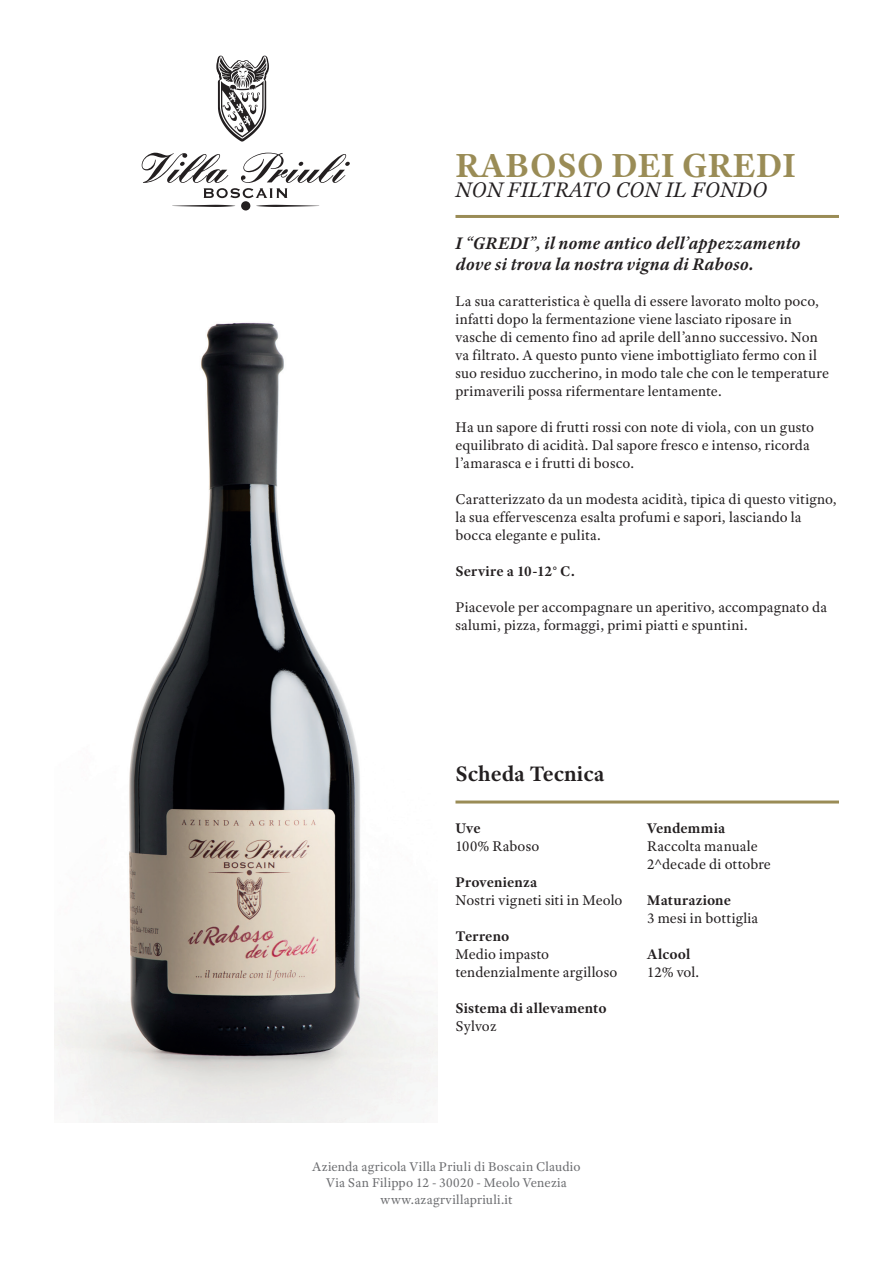
<style>
.page{position:relative;width:893px;height:1263px;background:#fff}
.page>*{position:absolute;margin:0;border:0;box-sizing:border-box;transform-origin:0 0}
.t1{font:700 36px "Adobe Text Pro";color:#9a8c56}
.t2{font:italic 22.5px "Adobe Text Pro";color:#231f20}
.t3{font:700 22.5px "Adobe Text Pro";color:#231f20}
.t4{font:italic 700 18px/21px "Adobe Text Pro";letter-spacing:.01em;color:#231f20}
.t5{font:15px/18px "Adobe Text Pro";letter-spacing:.005em;color:#231f20}
.t6{font:700 15px "Adobe Text Pro";letter-spacing:.005em;color:#231f20}
.t7{font:13.5px/16.5px "Adobe Text Pro";letter-spacing:.015em;color:#6c6d70;text-align:center}
</style>
<div class="page">
<svg style="left:142px;top:153px;width:208px;height:45px"></svg>
<div style="left:241px;top:201px;width:9px;height:9px;background:#231f20;border-radius:50%"></div>
<svg style="left:172px;top:205px;width:63px;height:2px"></svg>
<svg style="left:256px;top:205px;width:63px;height:2px"></svg>
<svg style="left:216px;top:55px;width:53px;height:87px"></svg>
<hr style="left:455px;top:215px;width:384px;height:3px;background:#9a8c56">
<hr style="left:455px;top:800px;width:384px;height:3px;background:#9a8c56">
<img style="left:54px;top:322px;width:383px;height:801px">
<h1 class="t1" style="left:455px;top:143px;width:342px">RABOSO DEI GREDI</h1>
<h2 class="t2" style="left:455px;top:176px;width:313px">NON FILTRATO CON IL FONDO</h2>
<p class="t4" style="left:455px;top:233px;width:347px">I “GREDI”, il nome antico dell’appezzamento dove si trova la nostra vigna di Raboso.</p>
<p class="t5" style="left:455px;top:292px;width:375px">La sua caratteristica è quella di essere lavorato molto poco, infatti dopo la fermentazione viene lasciato riposare in vasche di cemento fino ad aprile dell’anno successivo. Non va filtrato. A questo punto viene imbottigliato fermo con il suo residuo zuccherino, in modo tale che con le temperature primaverili possa rifermentare lentamente.</p>
<p class="t5" style="left:455px;top:418px;width:360px">Ha un sapore di frutti rossi con note di viola, con un gusto equilibrato di acidità. Dal sapore fresco e intenso, ricorda l’amarasca e i frutti di bosco.</p>
<p class="t5" style="left:455px;top:490px;width:383px">Caratterizzato da un modesta acidità, tipica di questo vitigno, la sua effervescenza esalta profumi e sapori, lasciando la bocca elegante e pulita.</p>
<p class="t6" style="left:455px;top:562px;width:121px">Servire a 10-12° C.</p>
<p class="t5" style="left:455px;top:598px;width:373px">Piacevole per accompagnare un aperitivo, accompagnato da salumi, pizza, formaggi, primi piatti e spuntini.</p>
<h2 class="t3" style="left:455px;top:760px;width:151px">Scheda Tecnica</h2>
<p class="t6" style="left:455px;top:818px;width:27px">Uve</p>
<p class="t5" style="left:455px;top:836px;width:85px">100% Raboso</p>
<p class="t6" style="left:455px;top:872px;width:83px">Provenienza</p>
<p class="t5" style="left:455px;top:890px;width:168px">Nostri vigneti siti in Meolo</p>
<p class="t6" style="left:455px;top:926px;width:55px">Terreno</p>
<p class="t5" style="left:455px;top:944px;width:163px">Medio impasto tendenzialmente argilloso</p>
<p class="t6" style="left:455px;top:998px;width:153px">Sistema di allevamento</p>
<p class="t5" style="left:455px;top:1016px;width:43px">Sylvoz</p>
<p class="t6" style="left:647px;top:818px;width:80px">Vendemmia</p>
<p class="t5" style="left:647px;top:836px;width:125px">Raccolta manuale<br>2^decade di ottobre</p>
<p class="t6" style="left:647px;top:890px;width:85px">Maturazione</p>
<p class="t5" style="left:647px;top:908px;width:113px">3 mesi in bottiglia</p>
<p class="t6" style="left:647px;top:944px;width:45px">Alcool</p>
<p class="t5" style="left:647px;top:962px;width:53px">12% vol.</p>
<p class="t7" style="left:312px;top:1158px;width:270px">Azienda agricola Villa Priuli di Boscain Claudio<br>Via San Filippo 12 - 30020 - Meolo Venezia www.azagrvillapriuli.it</p>
</div>
